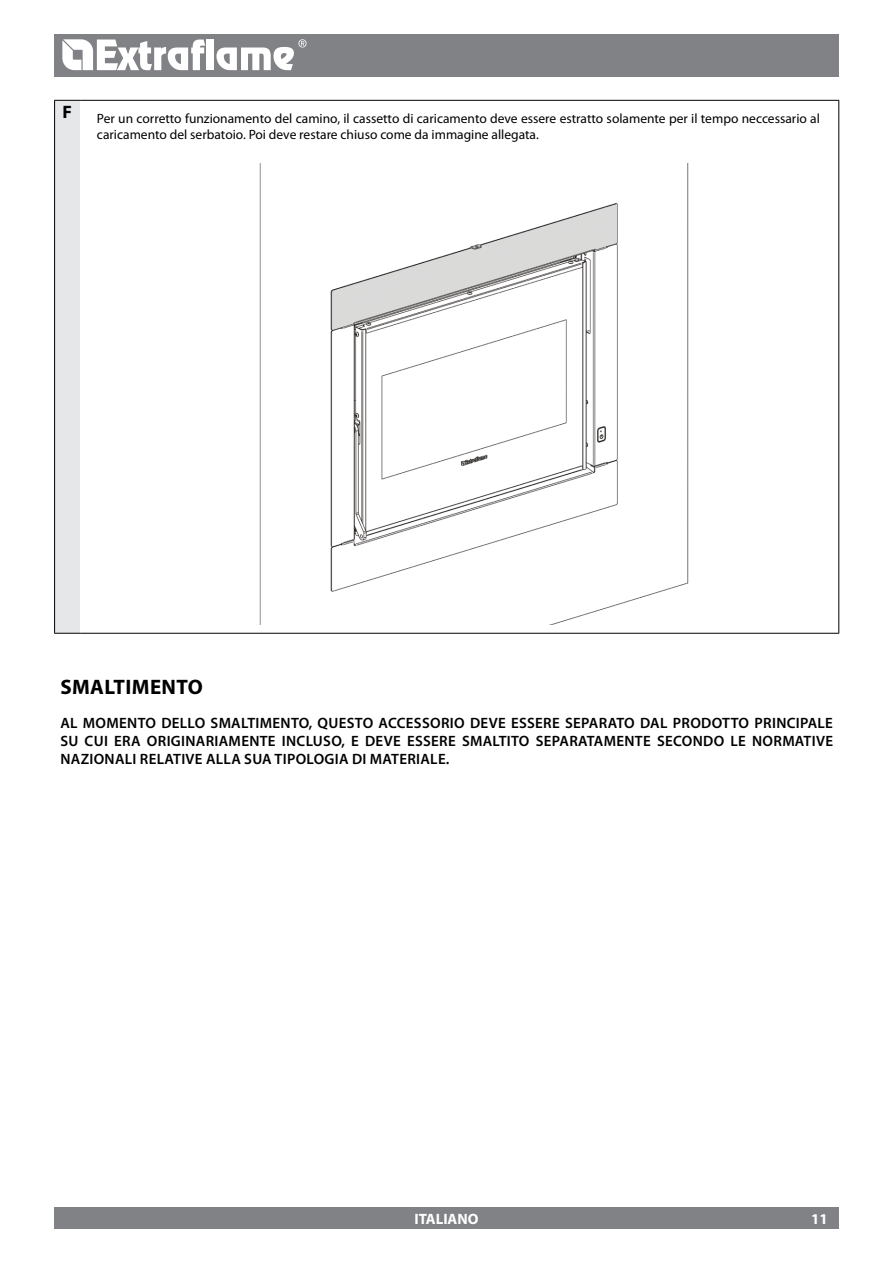
<style>
.page{position:relative;width:893px;height:1263px;background:#fff}
.page>*{position:absolute;margin:0;border:0;box-sizing:border-box;transform-origin:0 0}
.t1{font:700 21px "Myriad Pro";color:#000}
.t2{font:700 18px "Myriad Pro";color:#000}
.t3{font:600 15px/18px "Myriad Pro";letter-spacing:.02em;color:#000;text-align:justify}
.t4{font:700 15px "Myriad Pro";color:#fff}
.t5{font:13.5px/16.2px "Myriad Pro";color:#000}
</style>
<div class="page">
<div style="left:55px;top:100px;width:25px;height:533px;background:#e6e7e8"></div>
<svg style="left:54px;top:100px;width:26px;height:1px"></svg>
<hr style="left:54px;top:101px;width:1px;height:532px;background:#000">
<hr style="left:80px;top:100px;width:759px;height:1px;background:#000">
<hr style="left:838px;top:101px;width:1px;height:532px;background:#000">
<svg style="left:54px;top:633px;width:26px;height:1px"></svg>
<hr style="left:80px;top:633px;width:759px;height:1px;background:#000">
<img style="left:259px;top:164px;width:430px;height:460px">
<div style="left:54px;top:34px;width:785px;height:43px;background:#808285"></div>
<div style="left:54px;top:1208px;width:785px;height:21px;background:#808285"></div>
<svg style="left:62px;top:39px;width:143px;height:31px"></svg>
<div style="left:207px;top:40px;width:7px;height:30px;background:#fff"></div>
<svg style="left:216px;top:39px;width:90px;height:31px"></svg>
<p class="t2" style="left:63px;top:100px;width:11px">F</p>
<p class="t5" style="left:97px;top:110px;width:724px">Per un corretto funzionamento del camino, il cassetto di caricamento deve essere estratto solamente per il tempo neccessario al caricamento del serbatoio. Poi deve restare chiuso come da immagine allegata.</p>
<h1 class="t1" style="left:60px;top:673px;width:14px">SMALTIMENTO</h1>
<p class="t3" style="left:60px;top:713px;width:773px">AL MOMENTO DELLO SMALTIMENTO, QUESTO ACCESSORIO DEVE ESSERE SEPARATO DAL PRODOTTO PRINCIPALE SU CUI ERA ORIGINARIAMENTE INCLUSO, E DEVE ESSERE SMALTITO SEPARATAMENTE SECONDO LE NORMATIVE NAZIONALI RELATIVE ALLA SUA TIPOLOGIA DI MATERIALE.</p>
<p class="t4" style="left:414px;top:1209px;width:66px">ITALIANO</p>
<p class="t4" style="left:811px;top:1209px;width:18px">11</p>
</div>
